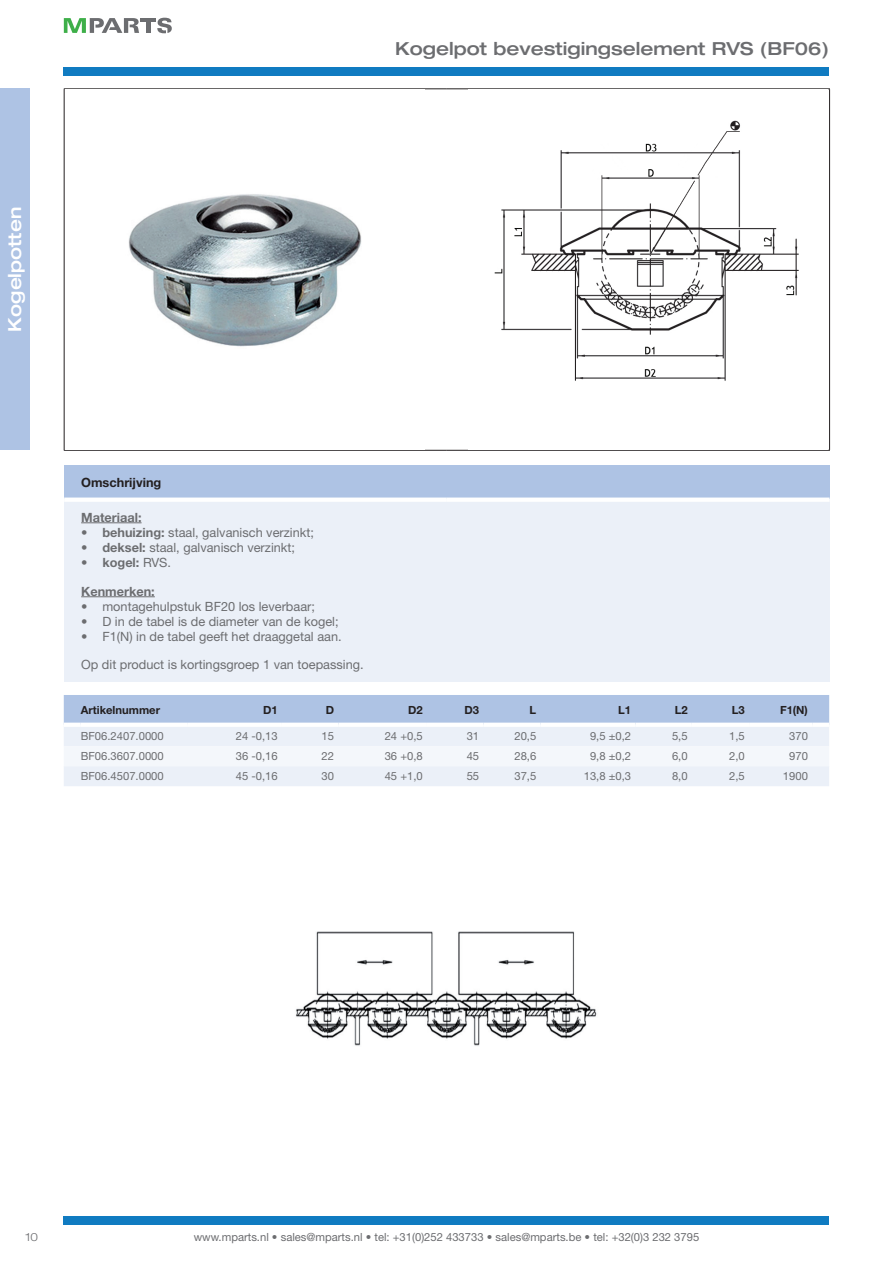
<style>
.page{position:relative;width:893px;height:1263px;background:#fff}
.page>*{position:absolute;margin:0;border:0;box-sizing:border-box;transform-origin:0 0}
.t1{font:500 expanded 18px "Helvetica Neue LT Std";color:#6c6d70}
.t2{font:500 expanded 18px "Helvetica Neue LT Std";color:#fff}
.articlegroup_descr{font:12.75px "Helvetica Neue LT Std";color:#6c6d70}
.articlegroup_descr-2{font:700 12.75px "Helvetica Neue LT Std";color:#6c6d70}
.articlegroup_descr_t{font:700 12.75px "Helvetica Neue LT Std";color:#231f20}
.cell_l{font:11.25px "Helvetica Neue LT Std";color:#6c6d70}
.cell_r{font:11.25px "Helvetica Neue LT Std";color:#6c6d70}
.cell_h_r{font:700 11.25px "Helvetica Neue LT Std";color:#231f20}
.cell_h_l{font:700 11.25px "Helvetica Neue LT Std";color:#231f20}
.t3{font:300 expanded 11.25px "Helvetica Neue LT Std";color:#6c6d70}
.s1{font-weight:700}
.s2{font-weight:400}
</style>
<div class="page">
<svg style="left:64px;top:18px;width:75px;height:15px"></svg>
<hr style="left:146px;top:23px;width:4px;height:10px;background:#6c6d70">
<hr style="left:140px;top:18px;width:16px;height:3px;background:#6c6d70">
<svg style="left:157px;top:18px;width:15px;height:15px"></svg>
<div style="left:64px;top:1216px;width:765px;height:9px;background:#107bc1"></div>
<div style="left:0;top:88px;width:30px;height:362px;background:#aec3e4"></div>
<div style="left:64px;top:67px;width:765px;height:8px;background:#107bc1"></div>
<div style="left:64px;top:466px;width:766px;height:34px;background:#aec3e4"></div>
<div style="left:64px;top:500px;width:766px;height:182px;background:#ebf0f8"></div>
<hr style="left:64px;top:88px;width:383px;height:1px;background:#231f20">
<hr style="left:64px;top:89px;width:1px;height:361px;background:#231f20">
<hr style="left:447px;top:88px;width:383px;height:1px;background:#231f20">
<hr style="left:829px;top:89px;width:1px;height:361px;background:#231f20">
<hr style="left:64px;top:450px;width:383px;height:1px;background:#231f20">
<hr style="left:447px;top:450px;width:383px;height:1px;background:#231f20">
<div style="left:64px;top:497px;width:383px;height:5px;background:#fff"></div>
<div style="left:447px;top:497px;width:383px;height:5px;background:#fff"></div>
<img style="left:128px;top:194px;width:234px;height:153px">
<img style="left:494px;top:120px;width:305px;height:261px">
<hr style="left:81px;top:522px;width:61px;height:1px;background:#6c6d70">
<hr style="left:81px;top:596px;width:74px;height:1px;background:#6c6d70">
<div style="left:64px;top:695px;width:765px;height:28px;background:#aec3e4"></div>
<div style="left:64px;top:727px;width:765px;height:59px;background:#ebf0f8"></div>
<div style="left:64px;top:746px;width:765px;height:20px;background:#f4f7fb"></div>
<img style="left:296px;top:931px;width:301px;height:115px">
<h1 class="t1" style="left:395px;top:38px;width:435px">Kogelpot bevestigingselement RVS (BF06)</h1>
<h1 class="t2" style="left:4px;top:331px;width:126px;rotate:-90deg">Kogelpotten</h1>
<p class="articlegroup_descr_t" style="left:81px;top:475px;width:82px">Omschrijving</p>
<p class="articlegroup_descr-2" style="left:81px;top:509px;width:62px">Materiaal:</p>
<p class="articlegroup_descr" style="left:81px;top:525px;width:234px">• <span class="s1">behuizing:</span> staal, galvanisch verzinkt;</p>
<p class="articlegroup_descr" style="left:81px;top:540px;width:215px">• <span class="s1">deksel:</span> staal, galvanisch verzinkt;</p>
<p class="articlegroup_descr-2" style="left:81px;top:555px;width:91px"><span class="s2">•</span> kogel: <span class="s2">RVS.</span></p>
<p class="articlegroup_descr-2" style="left:81px;top:583px;width:75px">Kenmerken:</p>
<p class="articlegroup_descr" style="left:81px;top:599px;width:235px">• montagehulpstuk BF20 los leverbaar;</p>
<p class="articlegroup_descr" style="left:81px;top:614px;width:259px">• D in de tabel is de diameter van de kogel;</p>
<p class="articlegroup_descr" style="left:81px;top:629px;width:262px">• F1(N) in de tabel geeft het draaggetal aan.</p>
<p class="articlegroup_descr" style="left:81px;top:657px;width:284px">Op dit product is kortingsgroep 1 van toepassing.</p>
<p class="cell_h_l" style="left:81px;top:703px;width:81px">Artikelnummer</p>
<p class="cell_h_r" style="left:263px;top:703px;width:16px">D1</p>
<p class="cell_h_r" style="left:326px;top:703px;width:10px">D</p>
<p class="cell_h_r" style="left:408px;top:703px;width:16px">D2</p>
<p class="cell_h_r" style="left:465px;top:703px;width:16px">D3</p>
<p class="cell_h_r" style="left:530px;top:703px;width:8px">L</p>
<p class="cell_h_r" style="left:618px;top:703px;width:14px">L1</p>
<p class="cell_h_r" style="left:675px;top:703px;width:14px">L2</p>
<p class="cell_h_r" style="left:732px;top:703px;width:14px">L3</p>
<p class="cell_h_r" style="left:780px;top:703px;width:29px">F1(N)</p>
<p class="cell_l" style="left:81px;top:729px;width:84px">BF06.2407.0000</p>
<p class="cell_r" style="left:236px;top:729px;width:43px">24 -0,13</p>
<p class="cell_r" style="left:322px;top:729px;width:14px">15</p>
<p class="cell_r" style="left:385px;top:729px;width:40px">24 +0,5</p>
<p class="cell_r" style="left:467px;top:729px;width:14px">31</p>
<p class="cell_r" style="left:514px;top:729px;width:23px">20,5</p>
<p class="cell_r" style="left:590px;top:729px;width:43px">9,5 ±0,2</p>
<p class="cell_r" style="left:672px;top:729px;width:17px">5,5</p>
<p class="cell_r" style="left:729px;top:729px;width:17px">1,5</p>
<p class="cell_r" style="left:789px;top:729px;width:20px">370</p>
<p class="cell_l" style="left:81px;top:749px;width:84px">BF06.3607.0000</p>
<p class="cell_r" style="left:236px;top:749px;width:43px">36 -0,16</p>
<p class="cell_r" style="left:322px;top:749px;width:14px">22</p>
<p class="cell_r" style="left:385px;top:749px;width:40px">36 +0,8</p>
<p class="cell_r" style="left:467px;top:749px;width:14px">45</p>
<p class="cell_r" style="left:514px;top:749px;width:23px">28,6</p>
<p class="cell_r" style="left:590px;top:749px;width:43px">9,8 ±0,2</p>
<p class="cell_r" style="left:672px;top:749px;width:17px">6,0</p>
<p class="cell_r" style="left:729px;top:749px;width:17px">2,0</p>
<p class="cell_r" style="left:789px;top:749px;width:20px">970</p>
<p class="cell_l" style="left:81px;top:769px;width:84px">BF06.4507.0000</p>
<p class="cell_r" style="left:236px;top:769px;width:43px">45 -0,16</p>
<p class="cell_r" style="left:322px;top:769px;width:14px">30</p>
<p class="cell_r" style="left:385px;top:769px;width:40px">45 +1,0</p>
<p class="cell_r" style="left:467px;top:769px;width:14px">55</p>
<p class="cell_r" style="left:514px;top:769px;width:23px">37,5</p>
<p class="cell_r" style="left:584px;top:769px;width:49px">13,8 ±0,3</p>
<p class="cell_r" style="left:672px;top:769px;width:17px">8,0</p>
<p class="cell_r" style="left:729px;top:769px;width:17px">2,5</p>
<p class="cell_r" style="left:783px;top:769px;width:27px">1900</p>
<p class="t3" style="left:26px;top:1230px;width:14px">10</p>
<p class="cell_l" style="left:194px;top:1230px;width:507px">www.mparts.nl • sales@mparts.nl • tel: +31(0)252 433733 • sales@mparts.be • tel: +32(0)3 232 3795</p>
</div>
